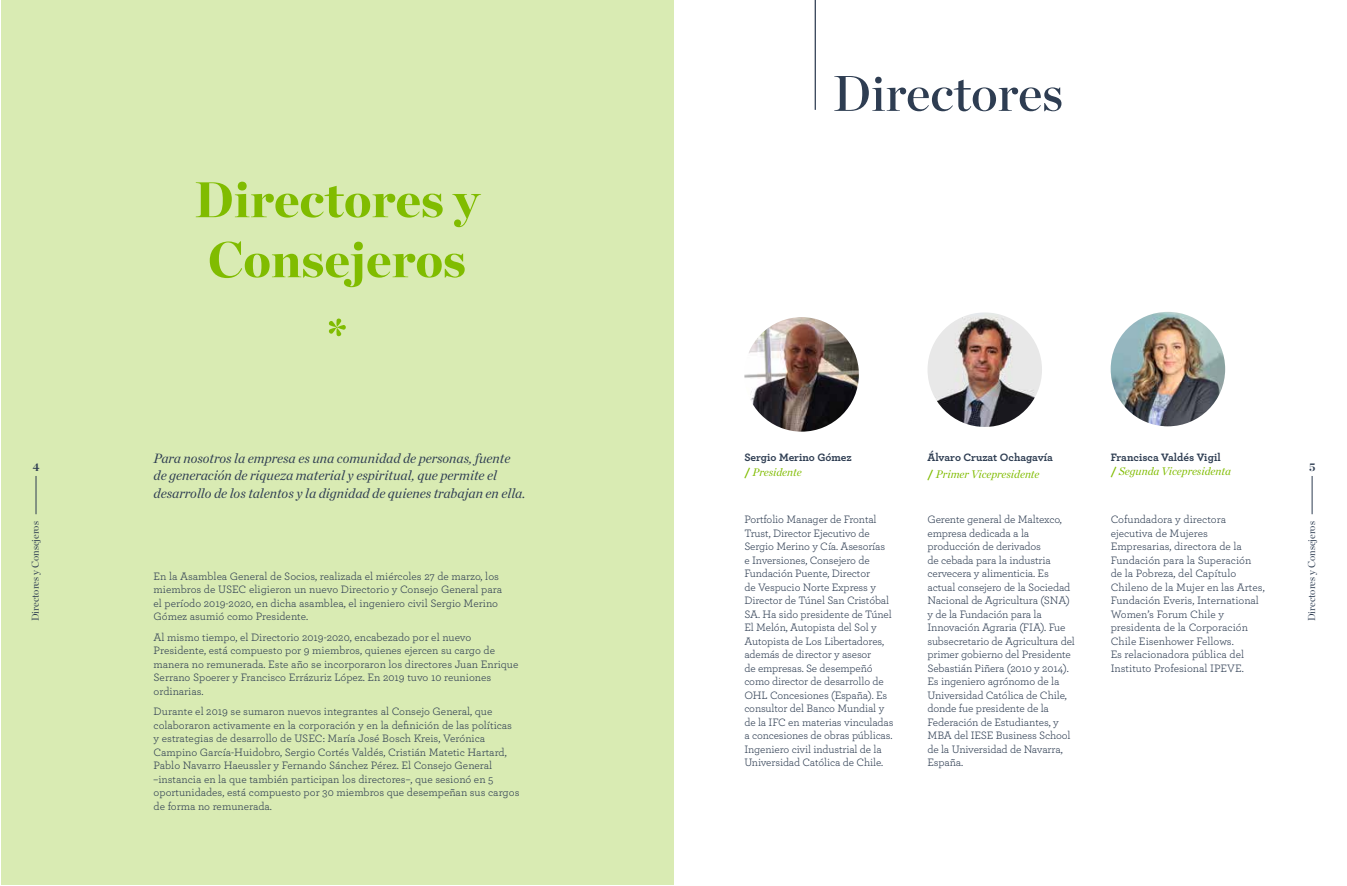
<style>
.page{position:relative;width:1347px;height:886px;background:#fff}
.page>*{position:absolute;margin:0;border:0;box-sizing:border-box;transform-origin:0 0}
.t1{font:900 50px/60px "Chronicle Display";color:#80bc00}
.t2{font:50px "Chronicle Display Semi";color:#2e3d52}
.t3{font:italic 13.75px/17.5px "Chronicle Deck";color:#2e3d52}
.t4{font:11.25px/13.5px "Archer";letter-spacing:-.01em;color:#2e3d52}
.t5{font:700 11.25px "Archer";letter-spacing:-.005em;color:#2e3d52}
.t6{font:italic 11.25px "Chronicle Deck";color:#80bc00}
.t7{font:700 11.25px "Chronicle Display";color:#2e3d52}
.t8{font:10px "Chronicle Display";color:#2e3d52}
.s1{font-family:"Archer";font-weight:700;font-style:normal}
</style>
<div class="page">
<div style="left:1px;top:1px;width:672px;height:884px;background:#d9ebb3"></div>
<hr style="left:36px;top:476px;width:1px;height:38px;background:#2e3d52">
<hr style="left:1311px;top:476px;width:1px;height:38px;background:#2e3d52">
<hr style="left:814px;top:0;width:2px;height:110px;background:#2e3d52">
<img style="left:744px;top:317px;width:115px;height:115px;border-radius:57px">
<img style="left:927px;top:312px;width:115px;height:115px;border-radius:57px">
<img style="left:1110px;top:312px;width:115px;height:114px;border-radius:57px">
<h1 class="t1" style="left:194px;top:166px;width:286px">Directores y<br>Consejeros</h1>
<h1 class="t1" style="left:326px;top:304px;width:23px">*</h1>
<h1 class="t2" style="left:832px;top:54px;width:232px">Directores</h1>
<p class="t5" style="left:927px;top:449px;width:127px">Álvaro Cruzat Ochagavía</p>
<p class="t6" style="left:927px;top:465px;width:113px"><span class="s1">/</span> Primer Vicepresidente</p>
<p class="t3" style="left:154px;top:448px;width:373px">Para nosotros la empresa es una comunidad de personas, fuente de generación de riqueza material y espiritual, que permite el desarrollo de los talentos y la dignidad de quienes trabajan en ella.</p>
<p class="t5" style="left:1110px;top:449px;width:112px">Francisca Valdés Vigil</p>
<p class="t6" style="left:1110px;top:462px;width:122px"><span class="s1">/</span> Segunda Vicepresidenta</p>
<p class="t5" style="left:744px;top:449px;width:109px">Sergio Merino Gómez</p>
<p class="t6" style="left:744px;top:464px;width:59px"><span class="s1">/</span> Presidente</p>
<p class="t7" style="left:33px;top:458px;width:8px">4</p>
<p class="t7" style="left:1309px;top:458px;width:8px">5</p>
<p class="t4" style="left:744px;top:512px;width:150px">Portfolio Manager de Frontal<br>Trust, Director Ejecutivo de<br>Sergio Merino y Cía. Asesorías<br>e Inversiones, Consejero de<br>Fundación Puente, Director<br>de Vespucio Norte Express y<br>Director de Túnel San Cristóbal<br>SA. Ha sido presidente de Túnel<br>El Melón, Autopista del Sol y<br>Autopista de Los Libertadores, además de director y asesor<br>de empresas. Se desempeñó como director de desarrollo de<br>OHL Concesiones (España). Es consultor del Banco Mundial y de la IFC en materias vinculadas a concesiones de obras públicas.<br>Ingeniero civil industrial de la<br>Universidad Católica de Chile.</p>
<p class="t4" style="left:927px;top:512px;width:149px">Gerente general de Maltexco, empresa dedicada a la producción de derivados<br>de cebada para la industria cervecera y alimenticia. Es actual consejero de la Sociedad<br>Nacional de Agricultura (SNA) y de la Fundación para la<br>Innovación Agraria (FIA). Fue subsecretario de Agricultura del primer gobierno del Presidente<br>Sebastián Piñera (2010 y 2014).<br>Es ingeniero agrónomo de la<br>Universidad Católica de Chile, donde fue presidente de la<br>Federación de Estudiantes, y<br>MBA del IESE Business School de la Universidad de Navarra,<br>España.</p>
<p class="t4" style="left:1110px;top:512px;width:156px">Cofundadora y directora ejecutiva de Mujeres<br>Empresarias, directora de la<br>Fundación para la Superación de la Pobreza, del Capítulo<br>Chileno de la Mujer en las Artes,<br>Fundación Everis, International<br>Women’s Forum Chile y presidenta de la Corporación<br>Chile Eisenhower Fellows.<br>Es relacionadora pública del<br>Instituto Profesional IPEVE.</p>
<p class="t8" style="left:28px;top:621px;width:101px;rotate:-90deg">Directores y Consejeros</p>
<p class="t8" style="left:1303px;top:621px;width:101px;rotate:-90deg">Directores y Consejeros</p>
<p class="t4" style="left:154px;top:568px;width:350px">En la Asamblea General de Socios, realizada el miércoles 27 de marzo, los miembros de USEC eligieron un nuevo Directorio y Consejo General para el período 2019-2020, en dicha asamblea, el ingeniero civil Sergio Merino Gómez asumió como Presidente.</p>
<p class="t4" style="left:154px;top:630px;width:366px">Al mismo tiempo, el Directorio 2019-2020, encabezado por el nuevo Presidente, está compuesto por 9 miembros, quienes ejercen su cargo de manera no remunerada. Este año se incorporaron los directores Juan Enrique Serrano Spoerer y Francisco Errázuriz López. En 2019 tuvo 10 reuniones ordinarias.</p>
<p class="t4" style="left:154px;top:704px;width:367px">Durante el 2019 se sumaron nuevos integrantes al Consejo General, que colaboraron activamente en la corporación y en la definición de las políticas y estrategias de desarrollo de USEC: María José Bosch Kreis, Verónica Campino García-Huidobro, Sergio Cortés Valdés, Cristián Matetic Hartard, Pablo Navarro Haeussler y Fernando Sánchez Pérez. El Consejo General –instancia en la que también participan los directores–, que sesionó en 5 oportunidades, está compuesto por 30 miembros que desempeñan sus cargos de forma no remunerada.</p>
</div>
